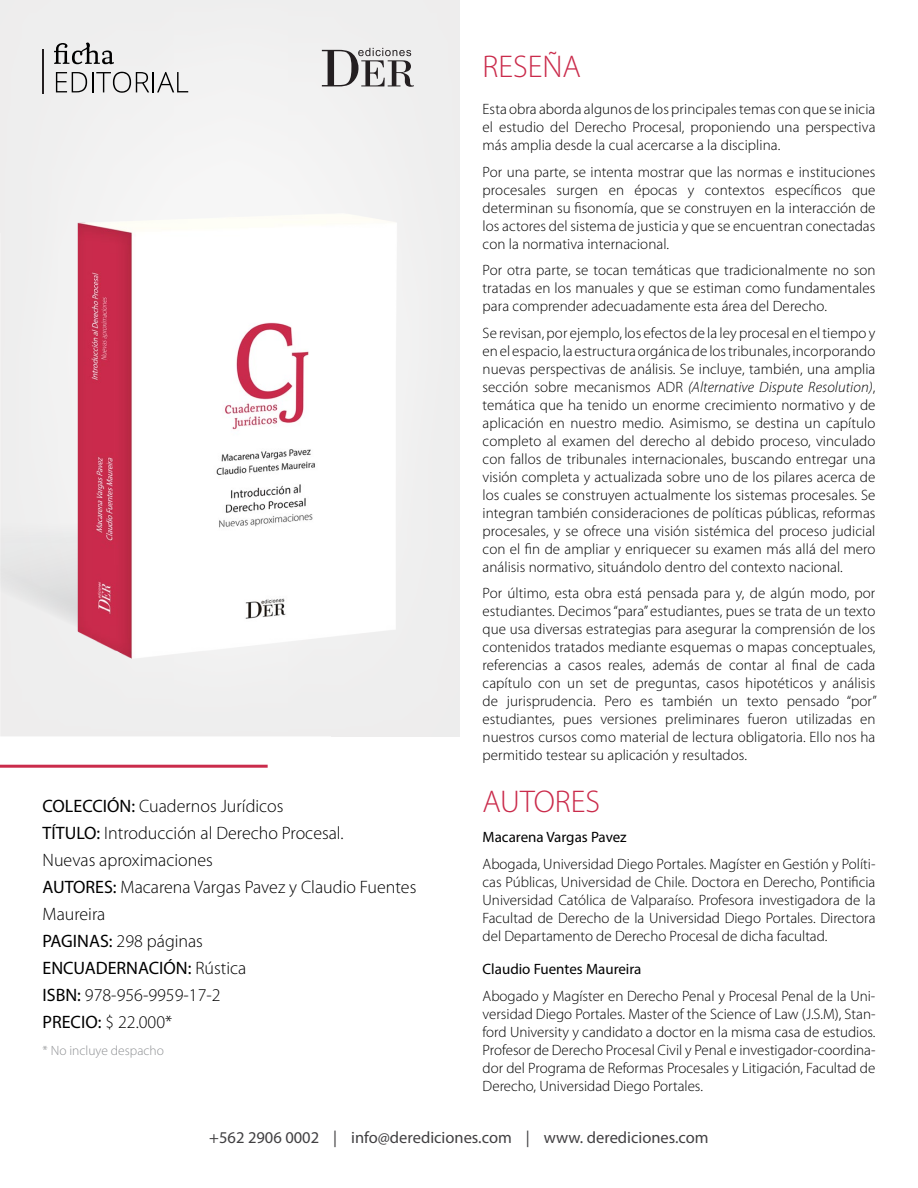
<style>
.page{position:relative;width:918px;height:1188px;background:#fff}
.page>*{position:absolute;margin:0;border:0;box-sizing:border-box;transform-origin:0 0}
.t1{font:300 31.5px "Myriad Pro";color:#ca2b4b}
.t2{font:300 18px/27px "Myriad Pro";color:#000}
.t3{font:16.5px "Myriad Pro";color:#414042}
.t4{font:300 15px/18px "Myriad Pro";letter-spacing:.005em;color:#000;text-align:justify}
.t5{font:15px "Myriad Pro";color:#000}
.t6{font:300 13.5px "Myriad Pro";color:#8f9194}
.s1{font-style:italic}
.s2{font-weight:400}
</style>
<div class="page">
<div style="left:0;top:0;width:459px;height:736px;background:#efefef"></div>
<svg style="left:54px;top:43px;width:60px;height:21px"></svg>
<svg style="left:56px;top:72px;width:132px;height:21px"></svg>
<hr style="left:43px;top:49px;width:1px;height:44px;background:#241f21">
<svg style="left:322px;top:48px;width:92px;height:39px"></svg>
<hr style="left:0;top:765px;width:268px;height:3px;background:#ca2b4b">
<img style="left:0;top:485px;width:78px;height:164px">
<img style="left:78px;top:196px;width:368px;height:495px">
<h1 class="t1" style="left:483px;top:47px;width:100px">RESEÑA</h1>
<p class="t4" style="left:483px;top:100px;width:394px">Esta obra aborda algunos de los principales temas con que se inicia el estudio del Derecho Procesal, proponiendo una perspectiva más amplia desde la cual acercarse a la disciplina.</p>
<p class="t4" style="left:483px;top:163px;width:394px">Por una parte, se intenta mostrar que las normas e instituciones procesales surgen en épocas y contextos específicos que determinan su fisonomía, que se construyen en la interacción de los actores del sistema de justicia y que se encuentran conectadas con la normativa internacional.</p>
<p class="t4" style="left:483px;top:261px;width:394px">Por otra parte, se tocan temáticas que tradicionalmente no son tratadas en los manuales y que se estiman como fundamentales para comprender adecuadamente esta área del Derecho.</p>
<p class="t4" style="left:483px;top:324px;width:394px">Se revisan, por ejemplo, los efectos de la ley procesal en el tiempo y en el espacio, la estructura orgánica de los tribunales, incorporando nuevas perspectivas de análisis. Se incluye, también, una amplia sección sobre mecanismos ADR <span class="s1">(Alternative Dispute Resolution)</span>, temática que ha tenido un enorme crecimiento normativo y de aplicación en nuestro medio. Asimismo, se destina un capítulo completo al examen del derecho al debido proceso, vinculado con fallos de tribunales internacionales, buscando entregar una visión completa y actualizada sobre uno de los pilares acerca de los cuales se construyen actualmente los sistemas procesales. Se integran también consideraciones de políticas públicas, reformas procesales, y se ofrece una visión sistémica del proceso judicial con el fin de ampliar y enriquecer su examen más allá del mero análisis normativo, situándolo dentro del contexto nacional.</p>
<p class="t4" style="left:483px;top:584px;width:396px">Por último, esta obra está pensada para y, de algún modo, por estudiantes. Decimos “para” estudiantes, pues se trata de un texto que usa diversas estrategias para asegurar la comprensión de los contenidos tratados mediante esquemas o mapas conceptuales, referencias a casos reales, además de contar al final de cada capítulo con un set de preguntas, casos hipotéticos y análisis de jurisprudencia. Pero es también un texto pensado “por” estudiantes, pues versiones preliminares fueron utilizadas en nuestros cursos como material de lectura obligatoria. Ello nos ha permitido testear su aplicación y resultados.</p>
<p class="t2" style="left:43px;top:792px;width:243px"><span class="s2">COLECCIÓN:</span> Cuadernos Jurídicos</p>
<h1 class="t1" style="left:483px;top:782px;width:119px">AUTORES</h1>
<p class="t2" style="left:43px;top:819px;width:375px"><span class="s2">TÍTULO:</span> Introducción al Derecho Procesal.<br>Nuevas aproximaciones<br><span class="s2">AUTORES:</span> Macarena Vargas Pavez y Claudio Fuentes<br>Maureira<br><span class="s2">PAGINAS:</span> 298 páginas<br><span class="s2">ENCUADERNACIÓN:</span> Rústica<br><span class="s2">ISBN:</span> 978-956-9959-17-2<br><span class="s2">PRECIO:</span> $ 22.000*</p>
<p class="t6" style="left:43px;top:1042px;width:123px">* No incluye despacho</p>
<p class="t5" style="left:483px;top:828px;width:146px">Macarena Vargas Pavez</p>
<p class="t4" style="left:483px;top:855px;width:394px">Abogada, Universidad Diego Portales. Magíster en Gestión y Políti&shy;cas Públicas, Universidad de Chile. Doctora en Derecho, Pontificia Universidad Católica de Valparaíso. Profesora investigadora de la Facultad de Derecho de la Universidad Diego Portales. Directora del Departamento de Derecho Procesal de dicha facultad.</p>
<p class="t5" style="left:483px;top:960px;width:160px">Claudio Fuentes Maureira</p>
<p class="t4" style="left:483px;top:987px;width:394px">Abogado y Magíster en Derecho Penal y Procesal Penal de la Uni&shy;versidad Diego Portales. Master of the Science of Law (J.S.M), Stan&shy;ford University y candidato a doctor en la misma casa de estudios.<br>Profesor de Derecho Procesal Civil y Penal e investigador-coordina&shy;dor del Programa de Reformas Procesales y Litigación, Facultad de Derecho, Universidad Diego Portales.</p>
<p class="t3" style="left:209px;top:1127px;width:501px">+562 2906 0002 | info@derediciones.com | www. derediciones.com</p>
</div>
